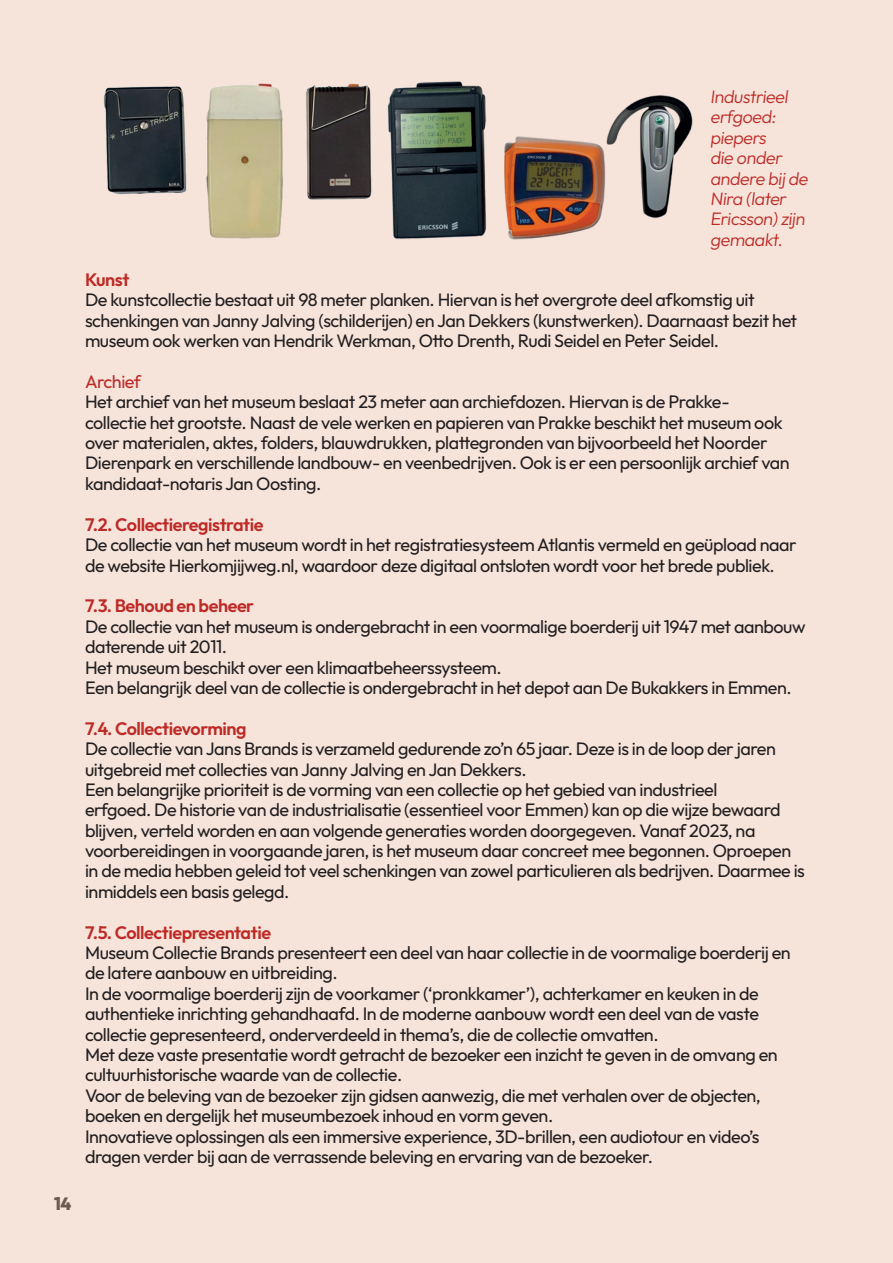
<style>
.page{position:relative;width:893px;height:1263px;background:#f6e4db}
.page>*{position:absolute;margin:0;border:0;box-sizing:border-box;transform-origin:0 0}
.t1{font:18px/20.4px "Outfit";letter-spacing:-.025em;color:#231f20}
.t2{font:600 18px "Outfit";letter-spacing:-.025em;color:#be2a25}
.t3{font:300 18px/20.4px "Outfit";color:#be2a25}
.t4{font:18px "Outfit";letter-spacing:-.025em;color:#be2a25}
.t5{font:800 17.7px "Outfit";color:#6b5952}
</style>
<div class="page">
<img style="left:85px;top:78px;width:289px;height:165px">
<img style="left:374px;top:67px;width:328px;height:176px">
<p class="t5" style="left:54px;top:1193px;width:19px">14</p>
<p class="t3" style="left:710px;top:86px;width:102px">Industrieel erfgoed: piepers<br>die onder andere bij de<br>Nira (later<br>Ericsson)zijn gemaakt.</p>
<p class="t2" style="left:85px;top:269px;width:46px">Kunst</p>
<p class="t1" style="left:85px;top:290px;width:714px">De kunstcollectie bestaat uit 98 meter planken. Hiervan is het overgrote deel afkomstig uit schenkingen van Janny Jalving (schilderijen) en Jan Dekkers (kunstwerken). Daarnaast bezit het museum ook werken van Hendrik Werkman, Otto Drenth, Rudi Seidel en Peter Seidel.</p>
<p class="t4" style="left:85px;top:371px;width:58px">Archief</p>
<p class="t1" style="left:85px;top:392px;width:706px">Het archief van het museum beslaat 23 meter aan archiefdozen. Hiervan is de Prakke&shy;collectie het grootste. Naast de vele werken en papieren van Prakke beschikt het museum ook over materialen, aktes, folders, blauwdrukken, plattegronden van bijvoorbeeld het Noorder Dierenpark en verschillende landbouw- en veenbedrijven. Ook is er een persoonlijk archief van kandidaat-notaris Jan Oosting.</p>
<p class="t2" style="left:85px;top:514px;width:180px">7.2. Collectieregistratie</p>
<p class="t1" style="left:85px;top:534px;width:713px">De collectie van het museum wordt in het registratiesysteem Atlantis vermeld en geüpload naar de website Hierkomjijweg.nl, waardoor deze digitaal ontsloten wordt voor het brede publiek.</p>
<p class="t2" style="left:85px;top:596px;width:171px">7.3. Behoud en beheer</p>
<p class="t1" style="left:85px;top:616px;width:722px">De collectie van het museum is ondergebracht in een voormalige boerderij uit 1947 met aanbouw daterende uit 2011.<br>Het museum beschikt over een klimaatbeheerssysteem.<br>Een belangrijk deel van de collectie is ondergebracht in het depot aan De Bukakkers in Emmen.</p>
<p class="t2" style="left:85px;top:718px;width:163px">7.4. Collectievorming</p>
<p class="t1" style="left:85px;top:738px;width:721px">De collectie van Jans Brands is verzameld gedurende zo’n 65 jaar. Deze is in de loop der jaren uitgebreid met collecties van Janny Jalving en Jan Dekkers.<br>Een belangrijke prioriteit is de vorming van een collectie op het gebied van industrieel<br>erfgoed. De historie van de industrialisatie (essentieel voor Emmen) kan op die wijze bewaard blijven, verteld worden en aan volgende generaties worden doorgegeven. Vanaf 2023, na voorbereidingen in voorgaande jaren, is het museum daar concreet mee begonnen. Oproepen in de media hebben geleid tot veel schenkingen van zowel particulieren als bedrijven. Daarmee is inmiddels een basis gelegd.</p>
<p class="t2" style="left:85px;top:922px;width:188px">7.5. Collectiepresentatie</p>
<p class="t1" style="left:85px;top:942px;width:707px">Museum Collectie Brands presenteert een deel van haar collectie in de voormalige boerderij en de latere aanbouw en uitbreiding.<br>In de voormalige boerderij zijn de voorkamer (‘pronkkamer’), achterkamer en keuken in de authentieke inrichting gehandhaafd. In de moderne aanbouw wordt een deel van de vaste collectie gepresenteerd, onderverdeeld in thema’s, die de collectie omvatten.<br>Met deze vaste presentatie wordt getracht de bezoeker een inzicht te geven in de omvang en cultuurhistorische waarde van de collectie.<br>Voor de beleving van de bezoeker zijn gidsen aanwezig, die met verhalen over de objecten, boeken en dergelijk het museumbezoek inhoud en vorm geven.<br>Innovatieve oplossingen als een immersive experience, 3D-brillen, een audiotour en video’s dragen verder bij aan de verrassende beleving en ervaring van de bezoeker.</p>
</div>
